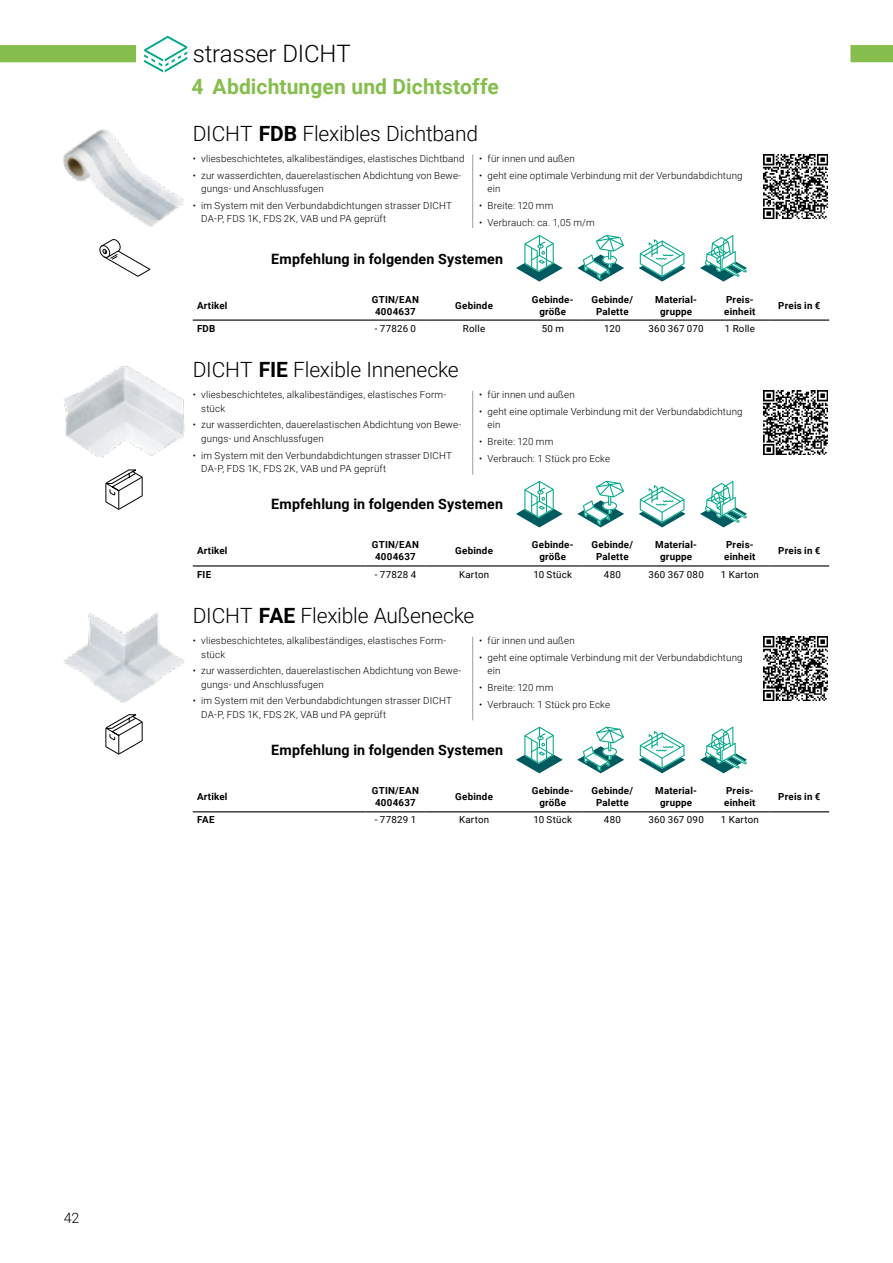
<style>
.page{position:relative;width:893px;height:1263px;background:#fff}
.page>*{position:absolute;margin:0;border:0;box-sizing:border-box;transform-origin:0 0}
.t1{font:300 24px "Roboto";letter-spacing:-.01em;color:#000}
.CB_AF_PRODUKTNAME{font:300 21px "Roboto";letter-spacing:-.01em;color:#000}
.CB_AF_PRGR-STR-4-DIC{font:700 21px "Roboto";letter-spacing:.005em;color:#85be4c}
.CB_AF_EMPF-ST{font:700 14.25px "Roboto";letter-spacing:.01em;color:#000}
.t2{font:300 14.25px "Roboto";color:#000}
.t3{font:300 9.75px/13.5px "Roboto";letter-spacing:.02em;color:#000}
.CB_AF_TAB-KOPF-Z{font:700 9.75px/12px "Roboto";letter-spacing:.025em;color:#000;text-align:center}
.CB_AF_TAB-INHA-Z{font:9.75px "Roboto";letter-spacing:.025em;color:#000}
.CB_AF_TAB-KOPF-L{font:700 9.75px "Roboto";letter-spacing:.025em;color:#000}
.CB_AF_TAB-INHA-L{font:700 9.75px "Roboto";letter-spacing:.025em;color:#000}
.s1{font-weight:700}
</style>
<div class="page">
<div style="left:0;top:45px;width:136px;height:17px;background:#85be4c"></div>
<svg style="left:144px;top:36px;width:43px;height:36px"></svg>
<div style="left:850px;top:45px;width:43px;height:17px;background:#85be4c"></div>
<img style="left:64px;top:129px;width:120px;height:97px">
<svg style="left:99px;top:239px;width:52px;height:38px"></svg>
<hr style="left:472px;top:155px;width:1px;height:73px;background:#9d9d9c">
<img style="left:763px;top:155px;width:64px;height:63px">
<svg style="left:516px;top:235px;width:47px;height:47px"></svg>
<svg style="left:577px;top:235px;width:47px;height:47px"></svg>
<svg style="left:639px;top:239px;width:46px;height:43px"></svg>
<svg style="left:700px;top:235px;width:47px;height:47px"></svg>
<hr style="left:193px;top:319px;width:173px;height:2px;background:#000">
<hr style="left:366px;top:319px;width:59px;height:2px;background:#000">
<hr style="left:425px;top:319px;width:98px;height:2px;background:#000">
<hr style="left:523px;top:319px;width:60px;height:2px;background:#000">
<hr style="left:583px;top:319px;width:59px;height:2px;background:#000">
<hr style="left:642px;top:319px;width:68px;height:2px;background:#000">
<hr style="left:710px;top:319px;width:60px;height:2px;background:#000">
<hr style="left:770px;top:319px;width:59px;height:2px;background:#000">
<img style="left:64px;top:366px;width:120px;height:92px">
<svg style="left:105px;top:469px;width:38px;height:41px"></svg>
<hr style="left:472px;top:391px;width:1px;height:83px;background:#9d9d9c">
<img style="left:763px;top:391px;width:64px;height:64px">
<svg style="left:516px;top:481px;width:47px;height:46px"></svg>
<svg style="left:577px;top:481px;width:47px;height:46px"></svg>
<svg style="left:639px;top:485px;width:46px;height:42px"></svg>
<svg style="left:700px;top:481px;width:47px;height:46px"></svg>
<hr style="left:193px;top:565px;width:173px;height:1px;background:#000">
<hr style="left:366px;top:565px;width:59px;height:1px;background:#000">
<hr style="left:425px;top:565px;width:98px;height:1px;background:#000">
<hr style="left:523px;top:565px;width:60px;height:1px;background:#000">
<hr style="left:583px;top:565px;width:59px;height:1px;background:#000">
<hr style="left:642px;top:565px;width:68px;height:1px;background:#000">
<hr style="left:710px;top:565px;width:60px;height:1px;background:#000">
<hr style="left:770px;top:565px;width:59px;height:1px;background:#000">
<img style="left:64px;top:612px;width:120px;height:90px">
<svg style="left:105px;top:714px;width:38px;height:41px"></svg>
<hr style="left:472px;top:637px;width:1px;height:83px;background:#9d9d9c">
<img style="left:763px;top:637px;width:64px;height:63px">
<svg style="left:516px;top:727px;width:47px;height:46px"></svg>
<svg style="left:577px;top:727px;width:47px;height:46px"></svg>
<svg style="left:639px;top:731px;width:46px;height:42px"></svg>
<svg style="left:700px;top:727px;width:47px;height:46px"></svg>
<hr style="left:193px;top:811px;width:173px;height:1px;background:#000">
<hr style="left:366px;top:811px;width:59px;height:1px;background:#000">
<hr style="left:425px;top:811px;width:98px;height:1px;background:#000">
<hr style="left:523px;top:811px;width:60px;height:1px;background:#000">
<hr style="left:583px;top:811px;width:59px;height:1px;background:#000">
<hr style="left:642px;top:811px;width:68px;height:1px;background:#000">
<hr style="left:710px;top:811px;width:60px;height:1px;background:#000">
<hr style="left:770px;top:811px;width:59px;height:1px;background:#000">
<h1 class="t1" style="left:193px;top:37px;width:160px">strasser DICHT</h1>
<p class="CB_AF_PRGR-STR-4-DIC" style="left:191px;top:72px;width:309px">4 Abdichtungen und Dichtstoffe</p>
<p class="CB_AF_PRODUKTNAME" style="left:193px;top:118px;width:287px">DICHT <span class="s1">FDB</span> Flexibles Dichtband</p>
<p class="t3" style="left:193px;top:151px;width:273px">• vliesbeschichtetes, alkalibeständiges, elastisches Dichtband</p>
<p class="t3" style="left:201px;top:168px;width:262px;text-indent:-9px">• zur wasserdichten, dauerelastischen Abdichtung von Bewe&shy;gungs- und Anschlussfugen</p>
<p class="t3" style="left:201px;top:198px;width:252px;text-indent:-9px">• im System mit den Verbundabdichtungen strasser DICHT<br>DA-P, FDS 1K, FDS 2K, VAB und PA geprüft</p>
<p class="t3" style="left:479px;top:151px;width:97px">• für innen und außen</p>
<p class="t3" style="left:488px;top:168px;width:257px;text-indent:-9px">• geht eine optimale Verbindung mit der Verbundabdichtung ein</p>
<p class="t3" style="left:479px;top:198px;width:76px">• Breite: 120 mm</p>
<p class="t3" style="left:479px;top:215px;width:117px">• Verbrauch: ca. 1,05 m/m</p>
<p class="CB_AF_EMPF-ST" style="left:271px;top:248px;width:233px">Empfehlung in folgenden Systemen</p>
<p class="CB_AF_TAB-KOPF-L" style="left:197px;top:298px;width:32px">Artikel</p>
<p class="CB_AF_TAB-KOPF-Z" style="left:372px;top:293px;width:49px">GTIN/EAN<br>4004637</p>
<p class="CB_AF_TAB-KOPF-Z" style="left:455px;top:299px;width:39px">Gebinde</p>
<p class="CB_AF_TAB-KOPF-Z" style="left:532px;top:293px;width:43px">Gebinde&shy;größe</p>
<p class="CB_AF_TAB-KOPF-Z" style="left:592px;top:293px;width:43px">Gebinde/<br>Palette</p>
<p class="CB_AF_TAB-KOPF-Z" style="left:655px;top:293px;width:43px">Material&shy;gruppe</p>
<p class="CB_AF_TAB-KOPF-Z" style="left:724px;top:293px;width:33px;text-align:left">Preis&shy;einheit</p>
<p class="CB_AF_TAB-KOPF-Z" style="left:778px;top:299px;width:44px">Preis in €</p>
<p class="CB_AF_TAB-INHA-L" style="left:197px;top:321px;width:20px">FDB</p>
<p class="CB_AF_TAB-INHA-Z" style="left:375px;top:321px;width:43px">- 77826 0</p>
<p class="CB_AF_TAB-INHA-Z" style="left:463px;top:321px;width:24px">Rolle</p>
<p class="CB_AF_TAB-INHA-Z" style="left:542px;top:321px;width:24px">50 m</p>
<p class="CB_AF_TAB-INHA-Z" style="left:604px;top:321px;width:18px">120</p>
<p class="CB_AF_TAB-INHA-Z" style="left:649px;top:321px;width:57px">360 367 070</p>
<p class="CB_AF_TAB-INHA-Z" style="left:725px;top:321px;width:32px">1 Rolle</p>
<p class="CB_AF_PRODUKTNAME" style="left:193px;top:354px;width:267px">DICHT <span class="s1">FIE</span> Flexible Innenecke</p>
<p class="t3" style="left:201px;top:388px;width:247px;text-indent:-9px">• vliesbeschichtetes, alkalibeständiges, elastisches Form&shy;stück</p>
<p class="t3" style="left:201px;top:418px;width:262px;text-indent:-9px">• zur wasserdichten, dauerelastischen Abdichtung von Bewe&shy;gungs- und Anschlussfugen</p>
<p class="t3" style="left:201px;top:448px;width:252px;text-indent:-9px">• im System mit den Verbundabdichtungen strasser DICHT<br>DA-P, FDS 1K, FDS 2K, VAB und PA geprüft</p>
<p class="t3" style="left:479px;top:388px;width:97px">• für innen und außen</p>
<p class="t3" style="left:488px;top:404px;width:257px;text-indent:-9px">• geht eine optimale Verbindung mit der Verbundabdichtung ein</p>
<p class="t3" style="left:479px;top:434px;width:76px">• Breite: 120 mm</p>
<p class="t3" style="left:479px;top:451px;width:132px">• Verbrauch: 1 Stück pro Ecke</p>
<p class="CB_AF_EMPF-ST" style="left:271px;top:494px;width:233px">Empfehlung in folgenden Systemen</p>
<p class="CB_AF_TAB-KOPF-L" style="left:197px;top:544px;width:32px">Artikel</p>
<p class="CB_AF_TAB-KOPF-Z" style="left:372px;top:539px;width:49px">GTIN/EAN<br>4004637</p>
<p class="CB_AF_TAB-KOPF-Z" style="left:455px;top:545px;width:39px">Gebinde</p>
<p class="CB_AF_TAB-KOPF-Z" style="left:532px;top:539px;width:43px">Gebinde&shy;größe</p>
<p class="CB_AF_TAB-KOPF-Z" style="left:592px;top:539px;width:43px">Gebinde/<br>Palette</p>
<p class="CB_AF_TAB-KOPF-Z" style="left:655px;top:539px;width:43px">Material&shy;gruppe</p>
<p class="CB_AF_TAB-KOPF-Z" style="left:724px;top:539px;width:33px;text-align:left">Preis&shy;einheit</p>
<p class="CB_AF_TAB-KOPF-Z" style="left:778px;top:545px;width:44px">Preis in €</p>
<p class="CB_AF_TAB-INHA-L" style="left:197px;top:567px;width:16px">FIE</p>
<p class="CB_AF_TAB-INHA-Z" style="left:375px;top:567px;width:43px">- 77828 4</p>
<p class="CB_AF_TAB-INHA-Z" style="left:459px;top:567px;width:32px">Karton</p>
<p class="CB_AF_TAB-INHA-Z" style="left:533px;top:567px;width:40px">10 Stück</p>
<p class="CB_AF_TAB-INHA-Z" style="left:604px;top:567px;width:19px">480</p>
<p class="CB_AF_TAB-INHA-Z" style="left:648px;top:567px;width:57px">360 367 080</p>
<p class="CB_AF_TAB-INHA-Z" style="left:721px;top:567px;width:40px">1 Karton</p>
<p class="CB_AF_PRODUKTNAME" style="left:193px;top:600px;width:283px">DICHT <span class="s1">FAE</span> Flexible Außenecke</p>
<p class="t3" style="left:201px;top:633px;width:247px;text-indent:-9px">• vliesbeschichtetes, alkalibeständiges, elastisches Form&shy;stück</p>
<p class="t3" style="left:201px;top:664px;width:262px;text-indent:-9px">• zur wasserdichten, dauerelastischen Abdichtung von Bewe&shy;gungs- und Anschlussfugen</p>
<p class="t3" style="left:201px;top:694px;width:252px;text-indent:-9px">• im System mit den Verbundabdichtungen strasser DICHT<br>DA-P, FDS 1K, FDS 2K, VAB und PA geprüft</p>
<p class="t3" style="left:479px;top:633px;width:97px">• für innen und außen</p>
<p class="t3" style="left:488px;top:650px;width:257px;text-indent:-9px">• geht eine optimale Verbindung mit der Verbundabdichtung ein</p>
<p class="t3" style="left:479px;top:680px;width:76px">• Breite: 120 mm</p>
<p class="t3" style="left:479px;top:697px;width:132px">• Verbrauch: 1 Stück pro Ecke</p>
<p class="CB_AF_EMPF-ST" style="left:271px;top:740px;width:233px">Empfehlung in folgenden Systemen</p>
<p class="CB_AF_TAB-KOPF-L" style="left:197px;top:790px;width:32px">Artikel</p>
<p class="CB_AF_TAB-KOPF-Z" style="left:372px;top:784px;width:49px">GTIN/EAN<br>4004637</p>
<p class="CB_AF_TAB-KOPF-Z" style="left:455px;top:790px;width:39px">Gebinde</p>
<p class="CB_AF_TAB-KOPF-Z" style="left:532px;top:784px;width:43px">Gebinde&shy;größe</p>
<p class="CB_AF_TAB-KOPF-Z" style="left:592px;top:784px;width:43px">Gebinde/<br>Palette</p>
<p class="CB_AF_TAB-KOPF-Z" style="left:655px;top:784px;width:43px">Material&shy;gruppe</p>
<p class="CB_AF_TAB-KOPF-Z" style="left:724px;top:784px;width:33px;text-align:left">Preis&shy;einheit</p>
<p class="CB_AF_TAB-KOPF-Z" style="left:778px;top:790px;width:44px">Preis in €</p>
<p class="CB_AF_TAB-INHA-L" style="left:197px;top:813px;width:19px">FAE</p>
<p class="CB_AF_TAB-INHA-Z" style="left:375px;top:813px;width:43px">- 77829 1</p>
<p class="CB_AF_TAB-INHA-Z" style="left:459px;top:813px;width:32px">Karton</p>
<p class="CB_AF_TAB-INHA-Z" style="left:533px;top:813px;width:40px">10 Stück</p>
<p class="CB_AF_TAB-INHA-Z" style="left:604px;top:813px;width:19px">480</p>
<p class="CB_AF_TAB-INHA-Z" style="left:648px;top:813px;width:57px">360 367 090</p>
<p class="CB_AF_TAB-INHA-Z" style="left:721px;top:813px;width:40px">1 Karton</p>
<h3 class="t2" style="left:64px;top:1208px;width:17px">42</h3>
</div>
